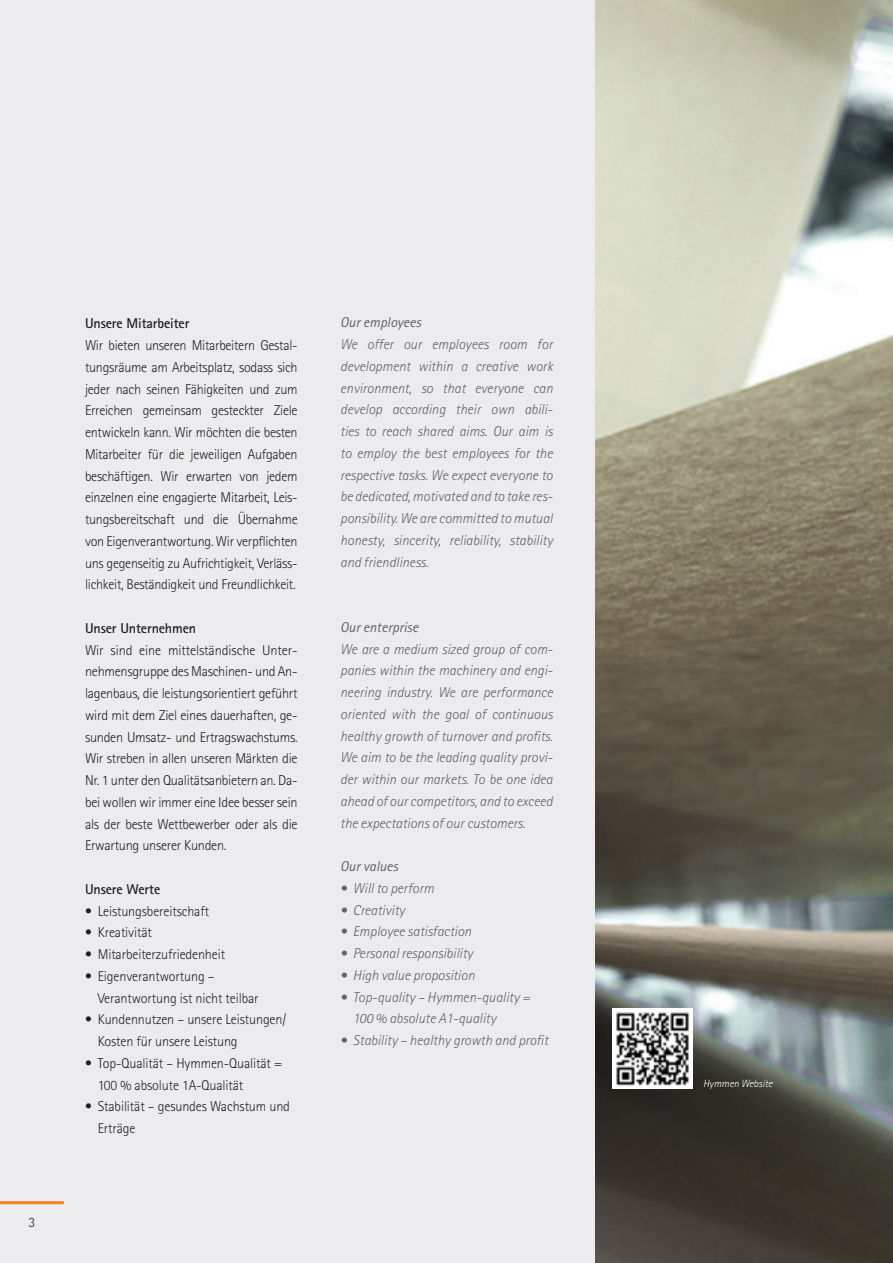
<style>
.page{position:relative;width:893px;height:1263px;background:#ececee}
.page>*{position:absolute;margin:0;border:0;box-sizing:border-box;transform-origin:0 0}
.t1{font:300 14.25px/21.8px "Rotis Sans Serif";letter-spacing:-.01em;color:#231f20}
.t2{font:italic 300 14.25px/21.8px "Rotis Sans Serif";color:#636366;text-align:justify}
.t3{font:700 14.25px "Rotis Sans Serif";letter-spacing:-.01em;color:#231f20}
.t4{font:italic 14.25px "Rotis Sans Serif";color:#636366}
.t5{font:italic 300 10.5px "Rotis Sans Serif";color:#fff}
</style>
<div class="page">
<img style="left:595px;top:0;width:298px;height:1263px">
<img style="left:612px;top:1009px;width:80px;height:80px">
<hr style="left:0;top:1201px;width:64px;height:3px;background:#f58420">
<p class="t1" style="left:28px;top:1211px;width:8px">3</p>
<p class="t3" style="left:85px;top:314px;width:106px">Unsere Mitarbeiter</p>
<p class="t1" style="left:85px;top:334px;width:214px;text-align:justify">Wir bieten unseren Mitarbeitern Gestal&shy;tungsräume am Arbeitsplatz, sodass sich jeder nach seinen Fähigkeiten und zum Erreichen gemeinsam gesteckter Ziele entwickeln kann. Wir möchten die besten Mitarbeiter für die jeweiligen Aufgaben beschäftigen. Wir erwarten von jedem einzelnen eine engagierte Mitarbeit, Leis&shy;tungsbereitschaft und die Übernahme von Eigenverantwortung. Wir verpflichten uns gegenseitig zu Aufrichtigkeit, Verläss&shy;lichkeit, Beständigkeit und Freundlichkeit.</p>
<p class="t3" style="left:85px;top:619px;width:113px">Unser Unternehmen</p>
<p class="t1" style="left:85px;top:639px;width:214px;text-align:justify">Wir sind eine mittelständische Unter&shy;nehmensgruppe des Maschinen- und An&shy;lagenbaus, die leistungsorientiert geführt wird mit dem Ziel eines dauerhaften, ge&shy;sunden Umsatz- und Ertragswachstums.<br>Wir streben in allen unseren Märkten die Nr. 1 unter den Qualitätsanbietern an. Da&shy;bei wollen wir immer eine Idee besser sein als der beste Wettbewerber oder als die Erwartung unserer Kunden.</p>
<p class="t3" style="left:85px;top:880px;width:77px">Unsere Werte</p>
<p class="t1" style="left:85px;top:900px;width:126px">• Leistungsbereitschaft</p>
<p class="t1" style="left:85px;top:922px;width:68px">• Kreativität</p>
<p class="t1" style="left:85px;top:943px;width:142px">• Mitarbeiterzufriedenheit</p>
<p class="t1" style="left:98px;top:965px;width:162px;text-indent:-13px">• Eigenverantwortung –<br>Verantwortung ist nicht teilbar</p>
<p class="t1" style="left:98px;top:1009px;width:190px;text-indent:-13px">• Kundennutzen – unsere Leistungen/<br>Kosten für unsere Leistung</p>
<p class="t1" style="left:98px;top:1052px;width:186px;text-indent:-13px">• Top-Qualität – Hymmen-Qualität =<br>100 % absolute 1A-Qualität</p>
<p class="t1" style="left:98px;top:1096px;width:194px;text-indent:-13px">• Stabilität – gesundes Wachstum und<br>Erträge</p>
<p class="t4" style="left:340px;top:314px;width:82px">Our employees</p>
<p class="t2" style="left:340px;top:334px;width:214px">We offer our employees room for development within a creative work environment, so that everyone can develop according their own abili&shy;ties to reach shared aims. Our aim is to employ the best employees for the respective tasks. We expect everyone to be dedicated, motivated and to take res&shy;ponsibility. We are committed to mutual honesty, sincerity, reliability, stability and friendliness.</p>
<p class="t4" style="left:340px;top:619px;width:80px">Our enterprise</p>
<p class="t2" style="left:340px;top:638px;width:214px">We are a medium sized group of com&shy;panies within the machinery and engi&shy;neering industry. We are performance oriented with the goal of continuous healthy growth of turnover and profits.<br>We aim to be the leading quality provi&shy;der within our markets. To be one idea ahead of our competitors, and to exceed the expectations of our customers.</p>
<p class="t4" style="left:340px;top:858px;width:60px">Our values</p>
<p class="t2" style="left:340px;top:877px;width:96px">• Will to perform</p>
<p class="t2" style="left:340px;top:899px;width:66px">• Creativity</p>
<p class="t2" style="left:340px;top:921px;width:133px">• Employee satisfaction</p>
<p class="t2" style="left:340px;top:943px;width:134px">• Personal responsibility</p>
<p class="t2" style="left:340px;top:964px;width:136px">• High value proposition</p>
<p class="t2" style="left:353px;top:986px;width:179px;text-indent:-13px">• Top-quality – Hymmen-quality =<br>100 % absolute A1-quality</p>
<p class="t2" style="left:340px;top:1030px;width:209px">• Stability – healthy growth and profit</p>
<p class="t5" style="left:703px;top:1077px;width:71px">Hymmen Website</p>
</div>
